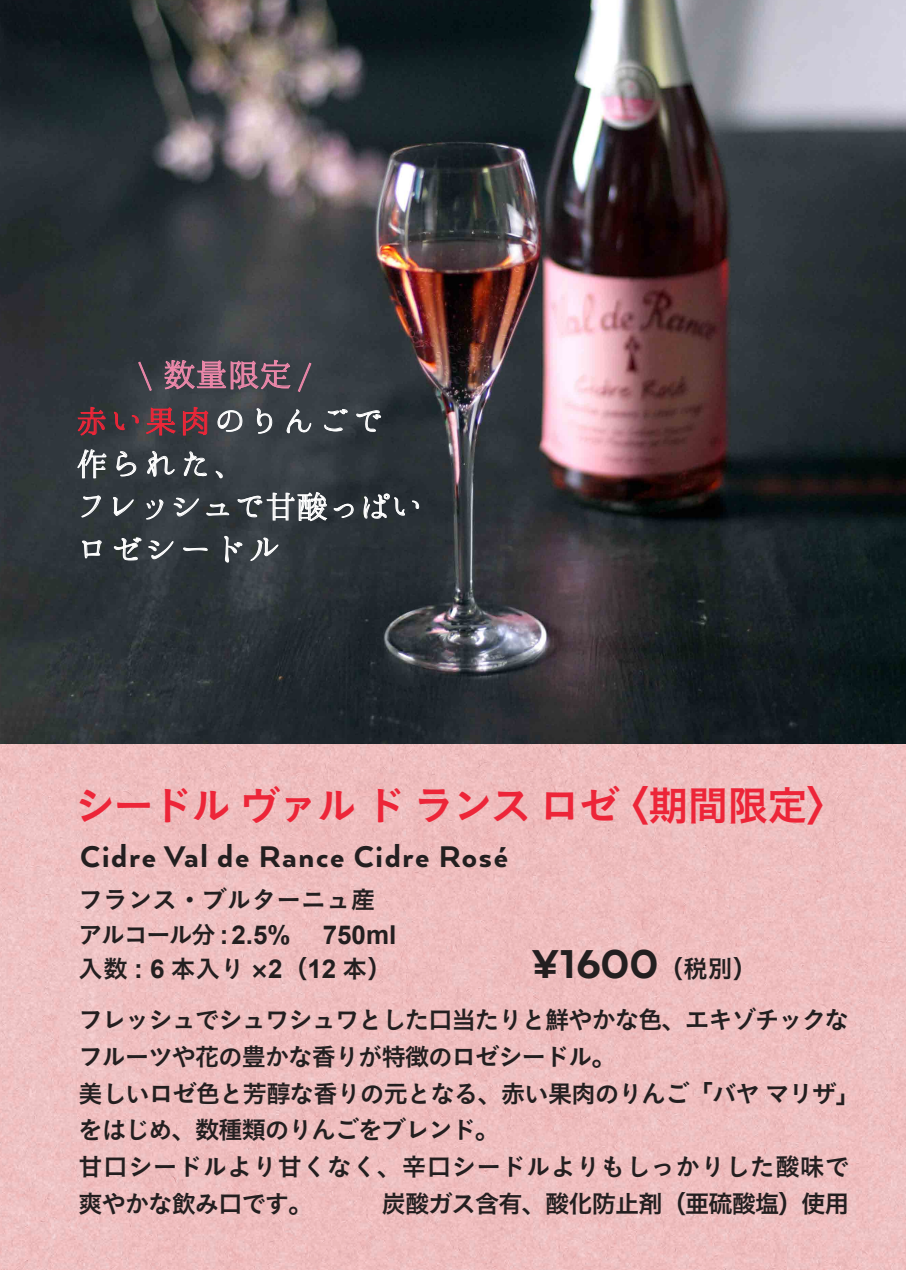
<style>
.page{position:relative;width:906px;height:1276px;background:#fff}
.page>*{position:absolute;margin:0;border:0;box-sizing:border-box;transform-origin:0 0}
.t1{font:800 46.5px "Arquitecta";color:#231f20}
.t2{font:41.25px "Koburina Go Std W6";letter-spacing:-.04em;color:#ed2538}
.t3{font:35.1px "Hannari Mincho";color:#ed88aa}
.t4{font:34.5px/42.8px "Hannari Mincho";color:#fff}
.t5{font:800 34.5px "Arquitecta";letter-spacing:.05em;color:#231f20}
.t6{font:700 26.03px "Arial";color:#231f20}
.t7{font:24.75px/36.8px "Koburina Go Std W6";letter-spacing:-.06em;color:#231f20}
.t8{font:24.75px "Koburina Go Std W6";color:#231f20}
.s1{color:#ed2538}
.s2{font-family:"Koburina Go Std W6";font-weight:400;font-size:24.75px}
.s3{font-family:"Arial";font-weight:700;font-size:26.03px}
</style>
<div class="page">
<img style="left:0;top:0;width:906px;height:744px">
<img style="left:0;top:744px;width:906px;height:525px">
<svg style="left:78px;top:407px;width:28px;height:28px"></svg>
<svg style="left:114px;top:412px;width:24px;height:18px"></svg>
<svg style="left:146px;top:407px;width:30px;height:28px"></svg>
<svg style="left:183px;top:407px;width:25px;height:28px"></svg>
<svg style="left:218px;top:410px;width:24px;height:21px"></svg>
<svg style="left:257px;top:408px;width:15px;height:25px"></svg>
<svg style="left:287px;top:409px;width:24px;height:24px"></svg>
<svg style="left:324px;top:409px;width:23px;height:22px"></svg>
<svg style="left:356px;top:410px;width:25px;height:22px"></svg>
<svg style="left:77px;top:449px;width:30px;height:29px"></svg>
<svg style="left:117px;top:451px;width:19px;height:25px"></svg>
<svg style="left:147px;top:451px;width:27px;height:25px"></svg>
<svg style="left:184px;top:451px;width:23px;height:25px"></svg>
<svg style="left:215px;top:471px;width:8px;height:7px"></svg>
<svg style="left:82px;top:495px;width:19px;height:22px"></svg>
<svg style="left:113px;top:497px;width:21px;height:19px"></svg>
<svg style="left:146px;top:500px;width:17px;height:19px"></svg>
<svg style="left:174px;top:498px;width:25px;height:18px"></svg>
<svg style="left:206px;top:504px;width:23px;height:12px"></svg>
<svg style="left:238px;top:492px;width:89px;height:29px;background:#6c7175"></svg>
<svg style="left:334px;top:504px;width:19px;height:13px"></svg>
<svg style="left:364px;top:493px;width:55px;height:26px"></svg>
<svg style="left:82px;top:534px;width:19px;height:39px"></svg>
<svg style="left:114px;top:537px;width:27px;height:23px"></svg>
<svg style="left:148px;top:540px;width:26px;height:19px"></svg>
<svg style="left:183px;top:547px;width:25px;height:4px"></svg>
<svg style="left:224px;top:536px;width:18px;height:26px"></svg>
<svg style="left:251px;top:537px;width:27px;height:24px"></svg>
<svg style="left:164px;top:358px;width:127px;height:31px;background:#755767"></svg>
<svg style="left:298px;top:363px;width:13px;height:29px"></svg>
<svg style="left:138px;top:362px;width:14px;height:29px"></svg>
<h3 class="t3" style="left:164px;top:356px;width:133px">数量限定</h3>
<h3 class="t3" style="left:297px;top:358px;width:17px">/</h3>
<h3 class="t4" style="left:76px;top:398px;width:351px"><span class="s1">赤い果肉</span>のりんごで作られた、<br>フレッシュで甘酸っぱいロゼシードル</h3>
<h2 class="t2" style="left:74px;top:774px;width:774px">シードルヴァルドランスロゼ〈期間限定〉</h2>
<h3 class="t5" style="left:80px;top:835px;width:429px">Cidre Val de Rance Cidre Rosé</h3>
<p class="t8" style="left:78px;top:880px;width:298px">フランス・ブルターニュ産</p>
<p class="t6" style="left:78px;top:917px;width:320px"><span class="s2">アルコール分</span> : 2.5% 750ml</p>
<p class="t7" style="left:78px;top:944px;width:772px;line-height:50.7px">入数 <span class="s3">: 6</span> 本入り ×<span class="s3">2</span>（<span class="s3">12</span> 本）<br>フレッシュでシュワシュワとした口当たりと鮮やかな色、エキゾチックな</p>
<p class="t7" style="left:78px;top:1038px;width:796px">フルーツや花の豊かな香りが特徴のロゼシードル。<br>美しいロゼ色と芳醇な香りの元となる、赤い果肉のりんご「バヤマリザ」をはじめ、数種類のりんごをブレンド。<br>甘口シードルより甘くなく、辛口シードルよりもしっかりした酸味で爽やかな飲み口です。　　　炭酸ガス含有、酸化防止剤（亜硫酸塩）使用　</p>
<h1 class="t1" style="left:531px;top:935px;width:228px">¥1600<span class="s2">（税別）</span></h1>
</div>
